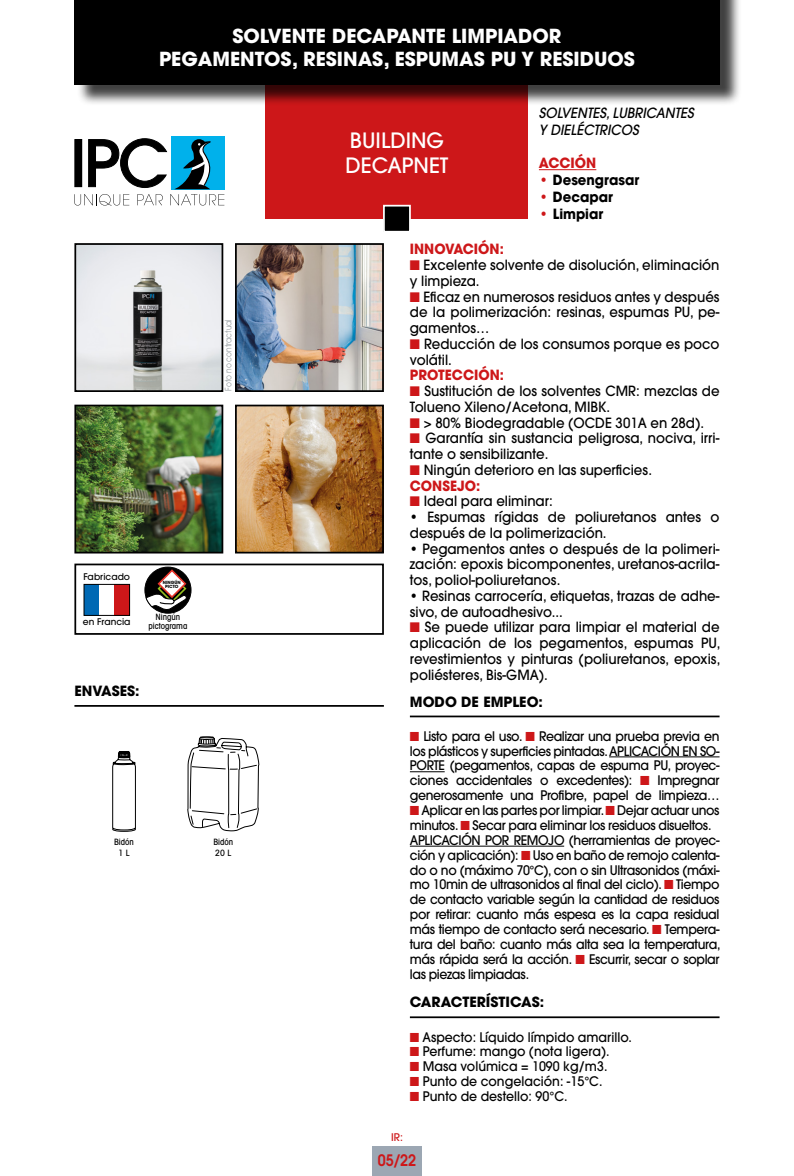
<style>
.page{position:relative;width:794px;height:1176px;background:#fff}
.page>*{position:absolute;margin:0;border:0;box-sizing:border-box;transform-origin:0 0}
.t1{font:500 21px "Avant Garde";color:#fff}
.t2{font:700 19.25px "Avant Garde";color:#fff}
.t3{font:600 15.75px "Avant Garde";color:#cd1719;scale:.9 1}
.t4{font:500 14px/15.8px "Avant Garde";color:#000;scale:.95 1}
.t5{font:700 14px "Avant Garde";color:#000}
.t6{font:700 14px "Avant Garde";color:#cd1719;scale:.95 1}
.t7{font:italic 500 14px "Avant Garde";color:#000;scale:.95 1}
.t8{font:700 14px "Avant Garde";color:#000;scale:.95 1}
.t9{font:500 13.12px/14.9px "Avant Garde";letter-spacing:-.03em;color:#000;text-align:justify;scale:.95 1}
.t10{font:500 13.12px "Avant Garde";color:#000;scale:.95 1}
.t11{font:500 10.5px "Avant Garde";color:#cd1719}
.t12{font:500 9.1px "Avant Garde";color:#000}
.t13{font:500 condensed 8.75px "Avant Garde";color:#000}
.t14{font:8.75px "Avant Garde";color:#91989c;scale:.85 1}
.t15{font:700 4.38px/4.5px "Avant Garde";color:#000;text-align:center}
.s1{color:#cd1719}
</style>
<div class="page">
<div style="left:74px;top:563px;width:310px;height:72px;border:2px solid #000"></div>
<div style="left:266px;top:79px;width:262px;height:140px;background:#cd1719"></div>
<div style="left:372px;top:1146px;width:50px;height:30px;background:#9ca7b3"></div>
<div style="left:171px;top:136px;width:53px;height:53px;background:#00b1eb"></div>
<svg style="left:74px;top:138px;width:150px;height:67px"></svg>
<div style="left:384px;top:206px;width:26px;height:26px;background:#000"></div>
<div style="left:383px;top:205px;width:28px;height:28px;border:2px solid #fff"></div>
<div style="left:77px;top:0;width:664px;height:106px;background:#000;opacity:.75"></div>
<div style="left:74px;top:0;width:645px;height:84px;background:#000"></div>
<hr style="left:609px;top:756px;width:110px;height:1px;background:#000">
<hr style="left:410px;top:771px;width:35px;height:1px;background:#000">
<hr style="left:410px;top:846px;width:154px;height:1px;background:#000">
<hr style="left:74px;top:705px;width:310px;height:2px;background:#000">
<hr style="left:410px;top:715px;width:309px;height:2px;background:#000">
<hr style="left:410px;top:1016px;width:309px;height:2px;background:#000">
<hr style="left:539px;top:169px;width:57px;height:1px;background:#cd1719">
<div style="left:84px;top:584px;width:15px;height:31px;background:#0069b4"></div>
<div style="left:114px;top:584px;width:16px;height:31px;background:#cd1719"></div>
<div style="left:84px;top:584px;width:46px;height:32px;border:1px solid #000"></div>
<svg style="left:113px;top:751px;width:23px;height:80px"></svg>
<div style="left:145px;top:567px;width:46px;height:46px;background:#000;border-radius:50%"></div>
<div style="left:145px;top:567px;width:46px;height:46px;border:1px solid #000;border-radius:50%"></div>
<svg style="left:146px;top:569px;width:41px;height:42px"></svg>
<img style="left:77px;top:246px;width:143px;height:143px">
<div style="left:74px;top:243px;width:149px;height:149px;border:2px solid #000"></div>
<img style="left:77px;top:408px;width:143px;height:142px">
<div style="left:74px;top:405px;width:149px;height:148px;border:2px solid #000"></div>
<img style="left:238px;top:246px;width:143px;height:143px">
<div style="left:235px;top:243px;width:149px;height:149px;border:2px solid #000"></div>
<img style="left:238px;top:408px;width:143px;height:142px">
<div style="left:235px;top:405px;width:149px;height:148px;border:2px solid #000"></div>
<svg style="left:188px;top:736px;width:71px;height:95px"></svg>
<p class="t2" style="left:232px;top:23px;width:330px">SOLVENTE DECAPANTE LIMPIADOR</p>
<p class="t2" style="left:159px;top:46px;width:477px">PEGAMENTOS, RESINAS, ESPUMAS PU Y RESIDUOS</p>
<p class="t14" style="left:223px;top:391px;width:86px;rotate:-90deg">Foto no contractual</p>
<p class="t12" style="left:83px;top:571px;width:48px">Fabricado</p>
<p class="t12" style="left:83px;top:616px;width:49px">en Francia</p>
<p class="t15" style="left:163px;top:580px;width:19px">NINGÚN<br>PICTO</p>
<p class="t13" style="left:156px;top:612px;width:26px">Ningún</p>
<p class="t13" style="left:148px;top:620px;width:40px">pictograma</p>
<p class="t5" style="left:74px;top:682px;width:67px">ENVASES:</p>
<p class="t13" style="left:114px;top:836px;width:21px">Bidón</p>
<p class="t13" style="left:118px;top:847px;width:13px">1 L</p>
<p class="t13" style="left:213px;top:836px;width:21px">Bidón</p>
<p class="t13" style="left:215px;top:847px;width:18px">20 L</p>
<p class="t1" style="left:350px;top:128px;width:96px">BUILDING</p>
<p class="t1" style="left:345px;top:153px;width:104px">DECAPNET</p>
<p class="t7" style="left:539px;top:104px;width:164px">SOLVENTES, LUBRICANTES</p>
<p class="t7" style="left:539px;top:121px;width:107px">Y DIELÉCTRICOS</p>
<p class="t6" style="left:539px;top:154px;width:62px">ACCIÓN</p>
<p class="t8" style="left:539px;top:171px;width:107px"><span class="s1">•</span> Desengrasar</p>
<p class="t8" style="left:539px;top:188px;width:80px"><span class="s1">•</span> Decapar</p>
<p class="t8" style="left:539px;top:204px;width:69px"><span class="s1">•</span> Limpiar</p>
<p class="t6" style="left:410px;top:240px;width:100px">INNOVACIÓN:</p>
<p class="t4" style="left:410px;top:257px;width:327px"><span class="s1">■</span> Excelente solvente de disolución, eliminación y limpieza.</p>
<p class="t4" style="left:410px;top:288px;width:327px;text-align:justify"><span class="s1">■</span> Eficaz en numerosos residuos antes y después de la polimerización: resinas, espumas PU, pe&shy;gamentos…</p>
<p class="t4" style="left:410px;top:336px;width:327px"><span class="s1">■</span> Reducción de los consumos porque es poco volátil.</p>
<p class="t6" style="left:410px;top:366px;width:101px">PROTECCIÓN:</p>
<p class="t4" style="left:410px;top:383px;width:327px"><span class="s1">■</span> Sustitución de los solventes CMR: mezclas de<br>Tolueno Xileno/Acetona, MIBK.</p>
<p class="t4" style="left:410px;top:414px;width:311px"><span class="s1">■</span> &gt; 80% Biodegradable (OCDE 301A en 28d).</p>
<p class="t4" style="left:410px;top:430px;width:327px"><span class="s1">■</span> Garantía sin sustancia peligrosa, nociva, irri&shy;tante o sensibilizante.</p>
<p class="t4" style="left:410px;top:462px;width:256px"><span class="s1">■</span> Ningún deterioro en las superficies.</p>
<p class="t6" style="left:410px;top:476px;width:76px">CONSEJO:</p>
<p class="t4" style="left:410px;top:493px;width:152px"><span class="s1">■</span> Ideal para eliminar:</p>
<p class="t4" style="left:410px;top:509px;width:327px">• Espumas rígidas de poliuretanos antes o después de la polimerización.</p>
<p class="t4" style="left:410px;top:540px;width:327px;text-align:justify">• Pegamentos antes o después de la polimeri&shy;zación: epoxis bicomponentes, uretanos-acrila&shy;tos, poliol-poliuretanos.</p>
<p class="t4" style="left:410px;top:588px;width:327px">• Resinas carrocería, etiquetas, trazas de adhe&shy;sivo, de autoadhesivo...</p>
<p class="t4" style="left:410px;top:619px;width:328px;text-align:justify"><span class="s1">■</span> Se puede utilizar para limpiar el material de aplicación de los pegamentos, espumas PU, revestimientos y pinturas (poliuretanos, epoxis, poliésteres, Bis-GMA).</p>
<p class="t5" style="left:410px;top:692px;width:135px">MODO DE EMPLEO:</p>
<p class="t9" style="left:410px;top:728px;width:327px"><span class="s1">■</span> Listo para el uso. <span class="s1">■</span> Realizar una prueba previa en los plásticos y superficies pintadas. APLICACIÓN EN SO-PORTE (pegamentos, capas de espuma PU, proyec&shy;ciones accidentales o excedentes): <span class="s1">■</span> Impregnar generosamente una Profibre, papel de limpieza…</p>
<p class="t9" style="left:410px;top:803px;width:327px"><span class="s1">■</span> Aplicar en las partes por limpiar. <span class="s1">■</span> Dejar actuar unos minutos. <span class="s1">■</span> Secar para eliminar los residuos disueltos.</p>
<p class="t9" style="left:410px;top:832px;width:328px">APLICACIÓN POR REMOJO (herramientas de proyec&shy;ción y aplicación): <span class="s1">■</span> Uso en baño de remojo calenta&shy;do o no (máximo 70°C), con o sin Ultrasonidos (máxi&shy;mo 10min de ultrasonidos al final del ciclo). <span class="s1">■</span> Tiempo de contacto variable según la cantidad de residuos por retirar: cuanto más espesa es la capa residual más tiempo de contacto será necesario. <span class="s1">■</span> Tempera&shy;tura del baño: cuanto más alta sea la temperatura, más rápida será la acción. <span class="s1">■</span> Escurrir, secar o soplar las piezas limpiadas.</p>
<p class="t5" style="left:410px;top:993px;width:136px">CARACTERÍSTICAS:</p>
<p class="t10" style="left:410px;top:1028px;width:235px"><span class="s1">■</span> Aspecto: Líquido límpido amarillo.</p>
<p class="t10" style="left:410px;top:1043px;width:212px"><span class="s1">■</span> Perfume: mango (nota ligera).</p>
<p class="t10" style="left:410px;top:1058px;width:209px"><span class="s1">■</span> Masa volúmica = 1090 kg/m3.</p>
<p class="t10" style="left:410px;top:1073px;width:204px"><span class="s1">■</span> Punto de congelación: -15°C.</p>
<p class="t10" style="left:410px;top:1088px;width:167px"><span class="s1">■</span> Punto de destello: 90°C.</p>
<p class="t11" style="left:391px;top:1131px;width:13px">IR:</p>
<p class="t3" style="left:378px;top:1150px;width:44px">05/22</p>
</div>
